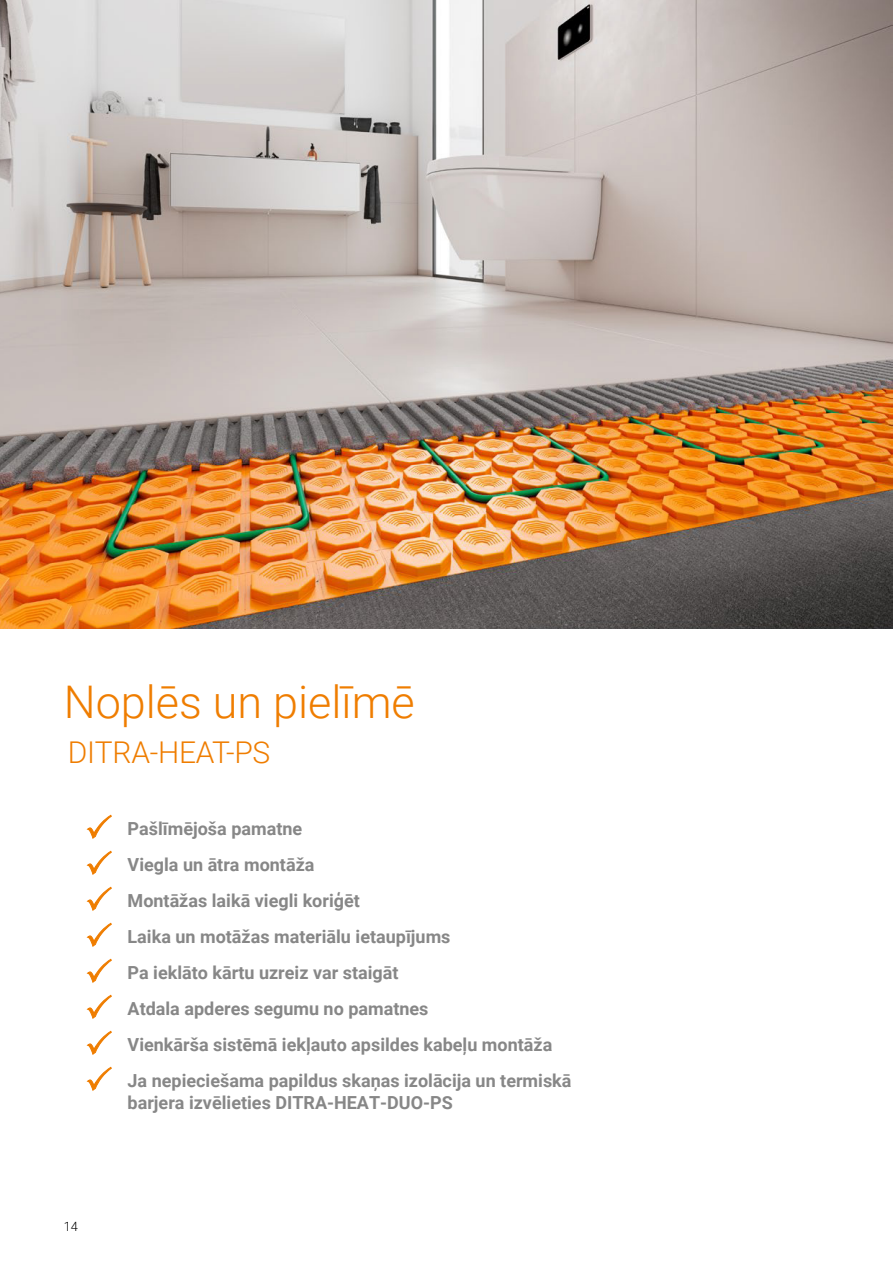
<style>
.page{position:relative;width:893px;height:1263px;background:#fff}
.page>*{position:absolute;margin:0;border:0;box-sizing:border-box;transform-origin:0 0}
.t1{font:300 45px "Roboto";color:#ef7d00}
.t2{font:300 30px "Roboto";letter-spacing:-.01em;color:#ef7d00}
.t3{font:700 18px/36px "Roboto";color:#878787}
.t4{font:300 12.75px "Roboto";color:#000}
</style>
<div class="page">
<svg style="left:86px;top:814px;width:26px;height:25px"></svg>
<svg style="left:86px;top:850px;width:26px;height:25px"></svg>
<svg style="left:86px;top:886px;width:26px;height:25px"></svg>
<svg style="left:86px;top:922px;width:26px;height:25px"></svg>
<svg style="left:86px;top:958px;width:26px;height:25px"></svg>
<svg style="left:86px;top:994px;width:26px;height:25px"></svg>
<svg style="left:86px;top:1030px;width:26px;height:25px"></svg>
<svg style="left:86px;top:1066px;width:26px;height:25px"></svg>
<img style="left:0;top:0;width:893px;height:628px">
<h1 class="t1" style="left:64px;top:671px;width:353px">Noplēs un pielīmē</h1>
<h2 class="t2" style="left:68px;top:732px;width:204px">DITRA-HEAT-PS</h2>
<p class="t4" style="left:64px;top:1218px;width:16px">14</p>
<p class="t3" style="left:128px;top:810px;width:445px">Pašlīmējoša pamatne<br>Viegla un ātra montāža<br>Montāžas laikā viegli koriģēt<br>Laika un motāžas materiālu ietaupījums<br>Pa ieklāto kārtu uzreiz var staigāt<br>Atdala apderes segumu no pamatnes<br>Vienkārša sistēmā iekļauto apsildes kabeļu montāža Ja nepieciešama papildus skaņas izolācija un termiskā</p>
<p class="t3" style="left:128px;top:1084px;width:327px">barjera izvēlieties DITRA-HEAT-DUO-PS</p>
</div>
